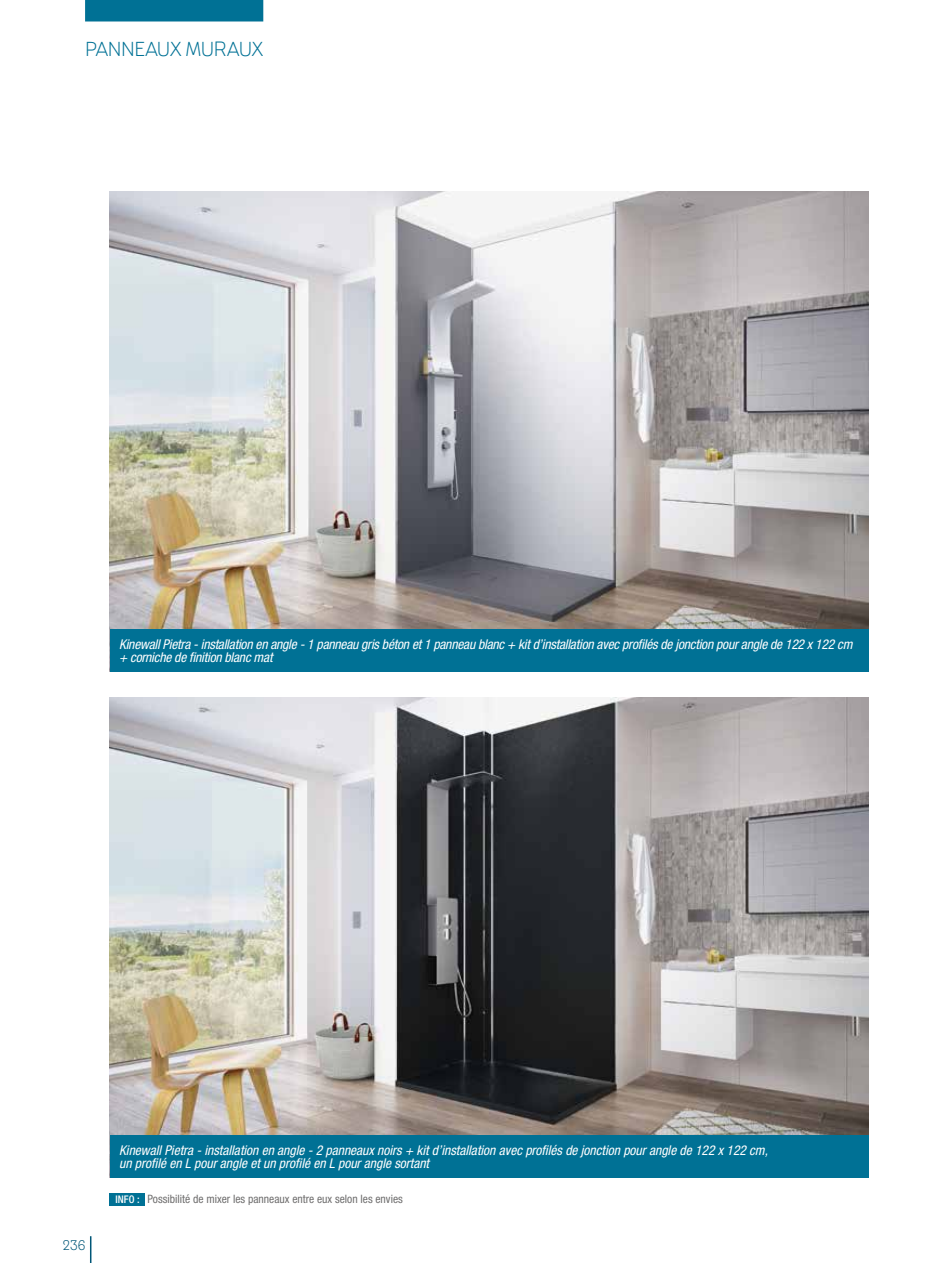
<style>
.page{position:relative;width:936px;height:1263px;background:#fff}
.page>*{position:absolute;margin:0;border:0;box-sizing:border-box;transform-origin:0 0}
.t1{font:21.75px "Hogar";letter-spacing:-.02em;color:#007195}
.t2{font:15px "Hogar";color:#005677}
.t3{font:italic condensed 13.5px/13.5px "Helvetica Neue LT Std";color:#fff}
.t4{font:condensed 11.55px "Helvetica Neue LT Std";color:#706f6f}
.s1{font-weight:500;font-size:10.5px;color:#fff}
</style>
<div class="page">
<div style="left:85px;top:0;width:178px;height:21px;background:#007195"></div>
<img style="left:110px;top:191px;width:758px;height:438px">
<div style="left:110px;top:629px;width:758px;height:43px;background:#007195"></div>
<div style="left:110px;top:1193px;width:35px;height:12px;background:#007195"></div>
<img style="left:110px;top:697px;width:758px;height:438px">
<div style="left:110px;top:1135px;width:758px;height:43px;background:#007195"></div>
<svg style="left:90px;top:1236px;width:1px;height:27px"></svg>
<h1 class="t1" style="left:85px;top:36px;width:179px">PANNEAUX MURAUX</h1>
<p class="t3" style="left:119px;top:637px;width:734px">Kinewall Pietra - installation en angle - 1 panneau gris béton et 1 panneau blanc + kit d’installation avec profilés de jonction pour angle de 122 x 122 cm + corniche de finition blanc mat</p>
<p class="t3" style="left:119px;top:1143px;width:650px">Kinewall Pietra - installation en angle - 2 panneaux noirs + kit d’installation avec profilés de jonction pour angle de 122 x 122 cm, un profilé en L pour angle et un profilé en L pour angle sortant</p>
<p class="t2" style="left:63px;top:1237px;width:24px">236</p>
<p class="t4" style="left:116px;top:1192px;width:289px"><span class="s1">INFO :</span> Possibilité de mixer les panneaux entre eux selon les envies</p>
</div>
